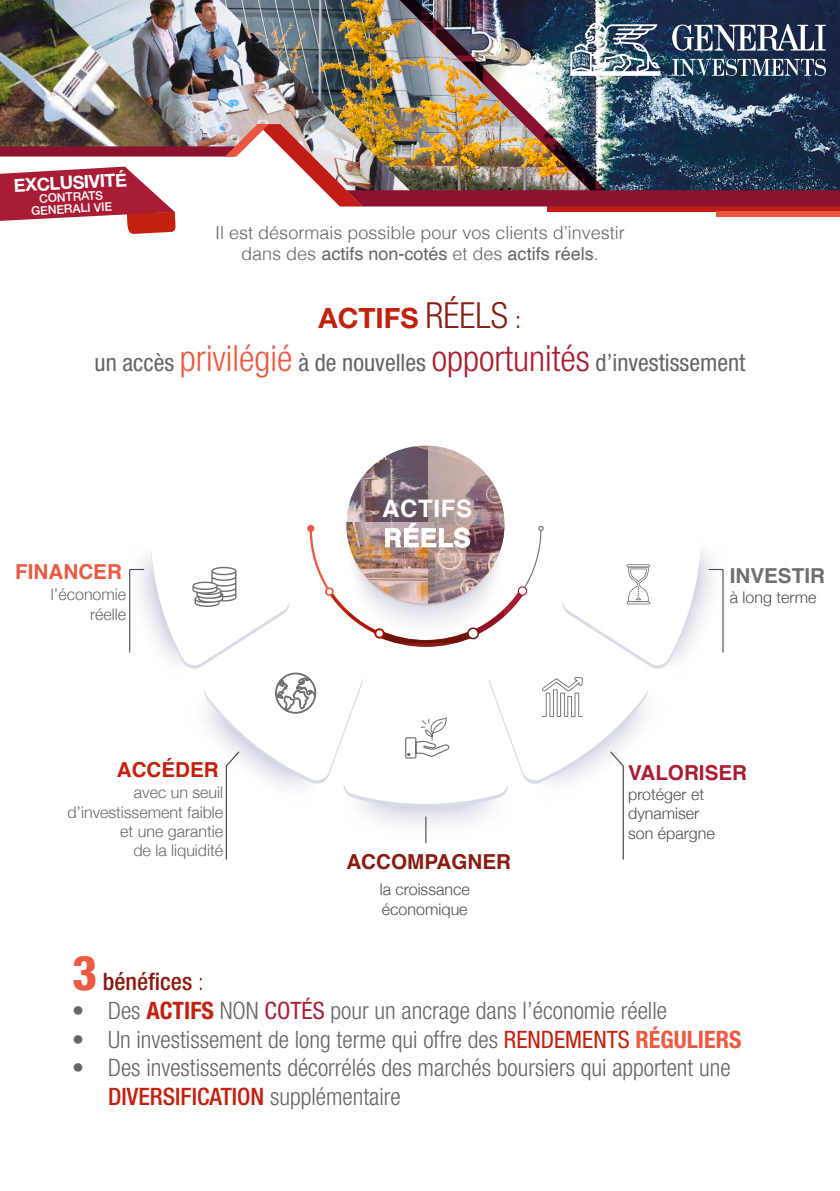
<style>
.page{position:relative;width:840px;height:1191px;background:#fff}
.page>*{position:absolute;margin:0;border:0;box-sizing:border-box;transform-origin:0 0}
.t1{font:700 28px "Helvetica Neue LT Std";color:#c1210d}
.t2{font:700 25.2px "Helvetica";letter-spacing:.025em;color:#fff}
.t3{font:300 condensed 24px/28.8px "Helvetica Neue LT Std";color:#656565}
.t4{font:condensed 24px "Helvetica Neue LT Std";color:#656565}
.t5{font:500 condensed 24px "Helvetica Neue LT Std";color:#881c11}
.t6{font:700 24px "Helvetica";letter-spacing:.025em;color:#fff}
.t7{font:700 20.6px "Helvetica";color:#881c11}
.t8{font:700 20.6px "Helvetica";color:#a81d34}
.t9{font:700 20.6px "Helvetica";color:#eb5a41}
.t10{font:700 20.6px "Helvetica";color:#706f6f}
.t11{font:700 20.6px "Helvetica";color:#c1210d}
.t12{font:300 18px/21.6px "Helvetica";color:#656565;text-align:center}
.t13{font:700 18px "Helvetica Neue LT Std";color:#fff}
.t14{font:300 16px/19.2px "Helvetica Neue";color:#666;text-align:right}
.t15{font:300 16px/19.2px "Helvetica Neue";color:#4d4d4d}
.t16{font:500 12px/12px "Helvetica Neue LT Std";color:#fff;text-align:center}
.s1{font-weight:400}
.s2{font-weight:300;font-stretch:condensed;font-size:36px;color:#881c11}
.s3{font-weight:300;font-size:24px;color:#881c11}
.s4{font-weight:300;font-size:36px;color:#eb5a41}
.s5{font-weight:300;font-size:36px;color:#a81d34}
.s6{font-weight:800;font-size:48px;color:#eb5a41}
.s7{font-weight:300}
.s8{font-weight:700;color:#c1210d}
.s9{font-weight:400;color:#a81d34}
.s10{font-weight:400;color:#c1210d}
.s11{font-weight:700;color:#eb5a41}
.s12{font-weight:500;color:#c1210d}
</style>
<div class="page">
<svg style="left:129px;top:446px;width:595px;height:414px"></svg>
<img style="left:0;top:0;width:44px;height:123px">
<img style="left:44px;top:0;width:175px;height:123px">
<img style="left:219px;top:0;width:163px;height:123px">
<img style="left:684px;top:0;width:155px;height:123px">
<svg style="left:684px;top:59px;width:141px;height:17px"></svg>
<svg style="left:684px;top:24px;width:141px;height:27px"></svg>
<img style="left:382px;top:0;width:302px;height:123px">
<img style="left:0;top:123px;width:839px;height:111px">
<p class="t13" style="left:13px;top:174px;width:114px;rotate:-3deg">EXCLUSIVITÉ</p>
<p class="t16" style="left:30px;top:193px;width:83px;rotate:-3deg">CONTRATS<br>GENERALI VIE</p>
<p class="t12" style="left:215px;top:220px;width:411px">Il est désormais possible pour vos clients d’investir dans des <span class="s1">actifs non-cotés</span> et des <span class="s1">actifs réels</span>.</p>
<p class="t1" style="left:318px;top:300px;width:204px">ACTIFS <span class="s2">RÉELS</span> <span class="s3">:</span></p>
<p class="t4" style="left:95px;top:348px;width:652px">un accès <span class="s4">privilégié</span> à de nouvelles <span class="s5">opportunités</span> d’investissement</p>
<p class="t9" style="left:15px;top:555px;width:108px">FINANCER</p>
<p class="t14" style="left:51px;top:584px;width:77px">l’économie réelle</p>
<p class="t11" style="left:117px;top:753px;width:103px">ACCÉDER</p>
<p class="t14" style="left:67px;top:782px;width:157px">avec un seuil d’investissement faible et une garantie<br>de la liquidité</p>
<p class="t6" style="left:382px;top:489px;width:91px">ACTIFS</p>
<p class="t2" style="left:383px;top:517px;width:88px">RÉELS</p>
<p class="t7" style="left:346px;top:845px;width:166px">ACCOMPAGNER</p>
<p class="t15" style="left:379px;top:879px;width:91px">la croissance économique</p>
<p class="t10" style="left:729px;top:559px;width:97px">INVESTIR</p>
<p class="t15" style="left:729px;top:586px;width:88px">à long terme</p>
<p class="t8" style="left:628px;top:756px;width:120px">VALORISER</p>
<p class="t15" style="left:628px;top:783px;width:88px">protéger et dynamiser son épargne</p>
<p class="t5" style="left:72px;top:967px;width:133px"><span class="s6">3</span> bénéfices <span class="s7">:</span></p>
<p class="t3" style="left:72px;top:995px;width:596px">• Des <span class="s8">ACTIFS</span> NON <span class="s9">COTÉS</span> pour un ancrage dans l’économie réelle</p>
<p class="t3" style="left:72px;top:1024px;width:670px">• Un investissement de long terme qui offre des <span class="s10">RENDEMENTS</span> <span class="s11">RÉGULIERS</span></p>
<p class="t3" style="left:108px;top:1053px;width:623px;text-indent:-36px">• Des investissements décorrélés des marchés boursiers qui apportent une<br><span class="s12">DIVERSIFICATION</span> supplémentaire</p>
</div>
